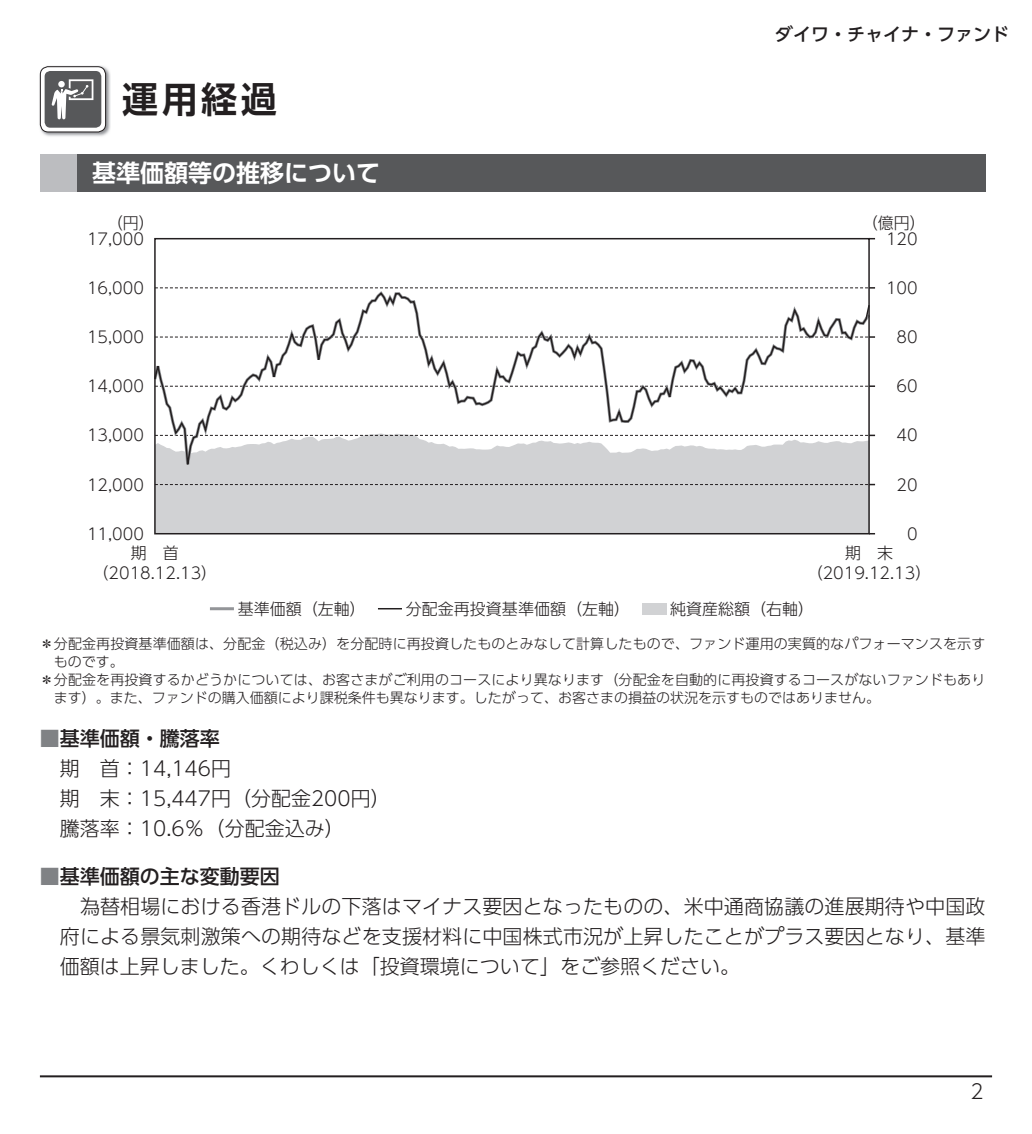
<style>
.page{position:relative;width:1032px;height:1134px;background:#fff}
.page>*{position:absolute;margin:0;border:0;box-sizing:border-box;transform-origin:0 0}
.t1{font:36px "UD Shin Go Pro De Bold 90 msp RKSJ H";color:#231f20}
.t2{font:24px "UD Shin Go Pro De Bold 90 msp RKSJ H";color:#fff}
.t3{font:20px/30px "UD Shin Go Pro Light 90 msp RKSJ H";color:#231f20}
.t4{font:20px "UD Shin Go Pro Medium 90 msp RKSJ H";color:#231f20}
.t5{font:18px "UD Shin Go Pro Medium 90 msp RKSJ H";color:#231f20}
.t6{font:16px/20px "UD Shin Go Pro Light 90 msp RKSJ H";color:#231f20;text-align:center}
.t7{font:14px "UD Shin Go Pro Light 90 msp RKSJ H";letter-spacing:.01em;color:#231f20}
.s1{color:#808285}
</style>
<div class="page">
<hr style="left:40px;top:1075px;width:952px;height:2px;background:#231f20">
<img style="left:39px;top:66px;width:72px;height:71px">
<svg style="left:40px;top:67px;width:66px;height:65px"></svg>
<div style="left:40px;top:66px;width:66px;height:66px;border:1px solid #231f20;border-radius:8px"></div>
<div style="left:45px;top:71px;width:56px;height:57px;background:#57585a;border-radius:6px"></div>
<svg style="left:52px;top:79px;width:41px;height:40px"></svg>
<div style="left:40px;top:155px;width:37px;height:37px;background:#bcbdc0"></div>
<div style="left:77px;top:155px;width:908px;height:37px;background:#57585a"></div>
<svg style="left:154px;top:237px;width:722px;height:298px"></svg>
<div style="left:642px;top:603px;width:24px;height:11px;background:#d1d2d4"></div>
<hr style="left:210px;top:607px;width:24px;height:3px;background:#939598">
<svg style="left:378px;top:608px;width:24px;height:1px"></svg>
<p class="t5" style="left:775px;top:27px;width:235px">ダイワ・チャイナ・ファンド</p>
<h1 class="t1" style="left:122px;top:86px;width:156px">運用経過</h1>
<h2 class="t2" style="left:92px;top:164px;width:290px">基準価額等の推移について</h2>
<p class="t6" style="left:107px;top:215px;width:49px">（円）</p>
<p class="t6" style="left:87px;top:231px;width:58px">17,000</p>
<p class="t6" style="left:862px;top:215px;width:65px">（億円）</p>
<p class="t6" style="left:886px;top:231px;width:33px">120</p>
<p class="t6" style="left:87px;top:280px;width:58px">16,000</p>
<p class="t6" style="left:886px;top:280px;width:33px">100</p>
<p class="t6" style="left:87px;top:329px;width:58px">15,000</p>
<p class="t6" style="left:896px;top:329px;width:23px">80</p>
<p class="t6" style="left:87px;top:378px;width:58px">14,000</p>
<p class="t6" style="left:896px;top:378px;width:23px">60</p>
<p class="t6" style="left:87px;top:428px;width:58px">13,000</p>
<p class="t6" style="left:896px;top:428px;width:23px">40</p>
<p class="t6" style="left:87px;top:477px;width:58px">12,000</p>
<p class="t6" style="left:896px;top:477px;width:23px">20</p>
<p class="t6" style="left:87px;top:526px;width:58px">11,000</p>
<p class="t6" style="left:907px;top:526px;width:12px">0</p>
<p class="t6" style="left:93px;top:545px;width:126px">期　首（2018.12.13）</p>
<p class="t6" style="left:807px;top:545px;width:126px">期　末（2019.12.13）</p>
<p class="t6" style="left:238px;top:601px;width:129px">基準価額（左軸）</p>
<p class="t6" style="left:406px;top:601px;width:226px">分配金再投資基準価額（左軸）</p>
<p class="t6" style="left:670px;top:601px;width:145px">純資産総額（右軸）</p>
<p class="t7" style="left:40px;top:638px;width:947px">＊分配金再投資基準価額は、分配金（税込み）を分配時に再投資したものとみなして計算したもので、ファンド運用の実質的なパフォーマンスを示す</p>
<p class="t7" style="left:54px;top:656px;width:71px">ものです。</p>
<p class="t7" style="left:40px;top:674px;width:947px">＊分配金を再投資するかどうかについては、お客さまがご利用のコースにより異なります（分配金を自動的に再投資するコースがないファンドもあり</p>
<p class="t7" style="left:54px;top:692px;width:827px">ます）。また、ファンドの購入価額により課税条件も異なります。したがって、お客さまの損益の状況を示すものではありません。</p>
<h3 class="t4" style="left:40px;top:731px;width:181px"><span class="s1">■</span>基準価額・騰落率</h3>
<h3 class="t3" style="left:60px;top:756px;width:332px">期　首：14,146円<br>期　末：15,447円（分配金200円）騰落率：10.6％（分配金込み）</h3>
<h3 class="t4" style="left:40px;top:869px;width:241px"><span class="s1">■</span>基準価額の主な変動要因</h3>
<h3 class="t3" style="left:60px;top:894px;width:927px;text-align:justify">　為替相場における香港ドルの下落はマイナス要因となったものの、米中通商協議の進展期待や中国政府による景気刺激策への期待などを支援材料に中国株式市況が上昇したことがプラス要因となり、基準価額は上昇しました。くわしくは「投資環境について」をご参照ください。</h3>
<h3 class="t3" style="left:970px;top:1079px;width:15px">2</h3>
</div>
